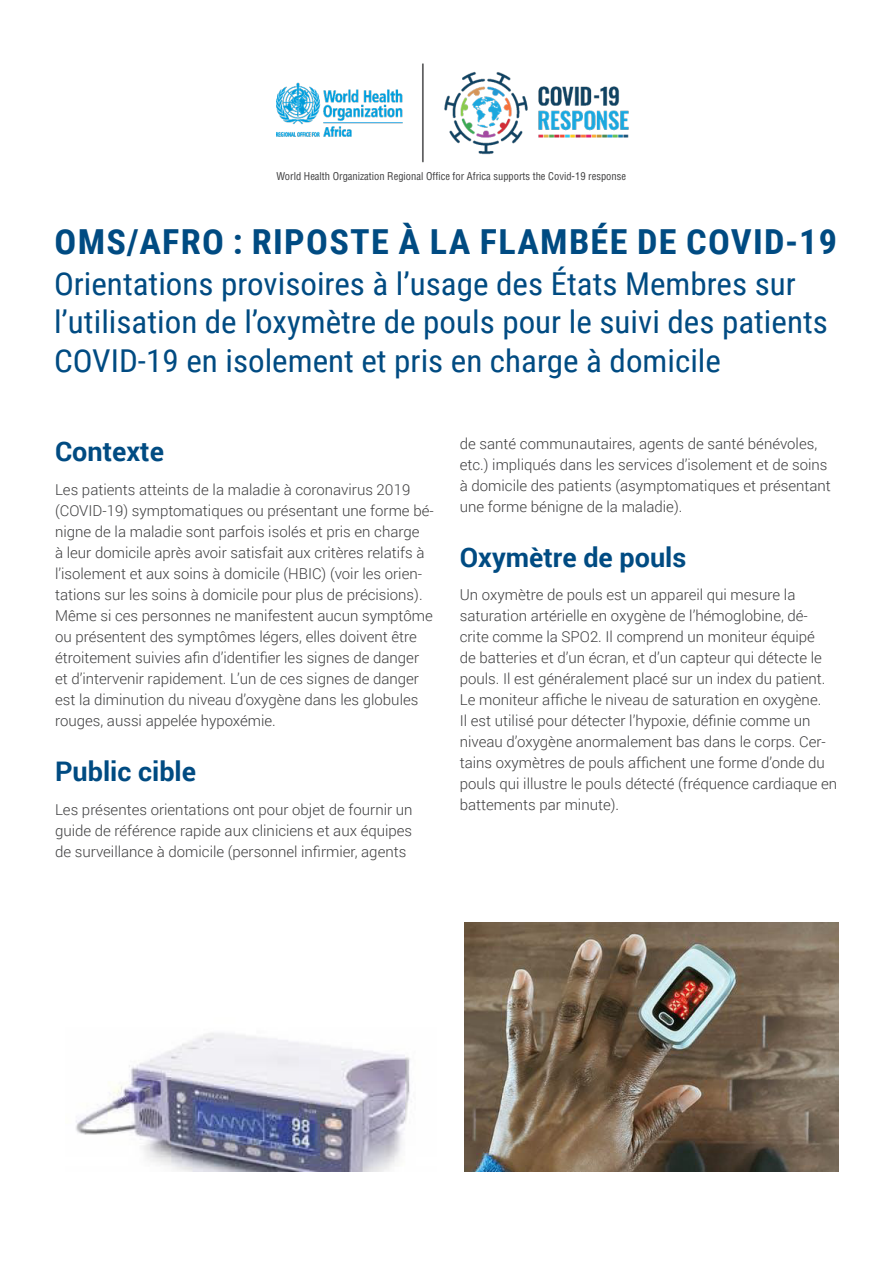
<style>
.page{position:relative;width:893px;height:1263px;background:#fff}
.page>*{position:absolute;margin:0;border:0;box-sizing:border-box;transform-origin:0 0}
.t1{font:700 34.5px "Roboto Condensed";letter-spacing:.035em;color:#004b82;scale:1.05 1}
.t2{font:31.5px/38.2px "Roboto Condensed";color:#004b82;scale:1.05 1}
.t3{font:700 27px "Roboto";color:#004b82}
.t4{font:300 15px/21px "Roboto";color:#3e3e3f}
.t5{font:condensed 10.5px "Helvetica LT Std";color:#3e3e3f}
</style>
<div class="page">
<img style="left:76px;top:1033px;width:336px;height:138px">
<img style="left:464px;top:922px;width:375px;height:249px">
<img style="left:277px;top:63px;width:351px;height:99px">
<p class="t5" style="left:276px;top:170px;width:351px">World Health Organization Regional Office for Africa supports the Covid-19 response</p>
<h1 class="t1" style="left:55px;top:218px;width:747px">OMS/AFRO : RIPOSTE À LA FLAMBÉE DE COVID-19</h1>
<h2 class="t2" style="left:54px;top:264px;width:738px">Orientations provisoires à l’usage des États Membres sur l’utilisation de l’oxymètre de pouls pour le suivi des patients<br>COVID-19 en isolement et pris en charge à domicile</h2>
<h3 class="t3" style="left:55px;top:433px;width:110px">Contexte</h3>
<p class="t4" style="left:55px;top:479px;width:380px">Les patients atteints de la maladie à coronavirus 2019 (COVID-19) symptomatiques ou présentant une forme bé&shy;nigne de la maladie sont parfois isolés et pris en charge<br>à leur domicile après avoir satisfait aux critères relatifs à l’isolement et aux soins à domicile (HBIC) (voir les orien&shy;tations sur les soins à domicile pour plus de précisions).<br>Même si ces personnes ne manifestent aucun symptôme ou présentent des symptômes légers, elles doivent être étroitement suivies afin d’identifier les signes de danger et d’intervenir rapidement. L’un de ces signes de danger est la diminution du niveau d’oxygène dans les globules rouges, aussi appelée hypoxémie.</p>
<h3 class="t3" style="left:55px;top:752px;width:143px">Public cible</h3>
<p class="t4" style="left:55px;top:798px;width:359px;text-align:justify">Les présentes orientations ont pour objet de fournir un guide de référence rapide aux cliniciens et aux équipes de surveillance à domicile (personnel infirmier, agents</p>
<p class="t4" style="left:460px;top:432px;width:373px">de santé communautaires, agents de santé bénévoles, etc.) impliqués dans les services d’isolement et de soins à domicile des patients (asymptomatiques et présentant une forme bénigne de la maladie).</p>
<h3 class="t3" style="left:460px;top:538px;width:228px">Oxymètre de pouls</h3>
<p class="t4" style="left:460px;top:584px;width:379px">Un oxymètre de pouls est un appareil qui mesure la saturation artérielle en oxygène de l’hémoglobine, dé&shy;crite comme la SPO2. Il comprend un moniteur équipé<br>de batteries et d’un écran, et d’un capteur qui détecte le pouls. Il est généralement placé sur un index du patient.<br>Le moniteur affiche le niveau de saturation en oxygène.<br>Il est utilisé pour détecter l’hypoxie, définie comme un niveau d’oxygène anormalement bas dans le corps. Cer&shy;tains oxymètres de pouls affichent une forme d’onde du pouls qui illustre le pouls détecté (fréquence cardiaque en battements par minute).</p>
</div>
